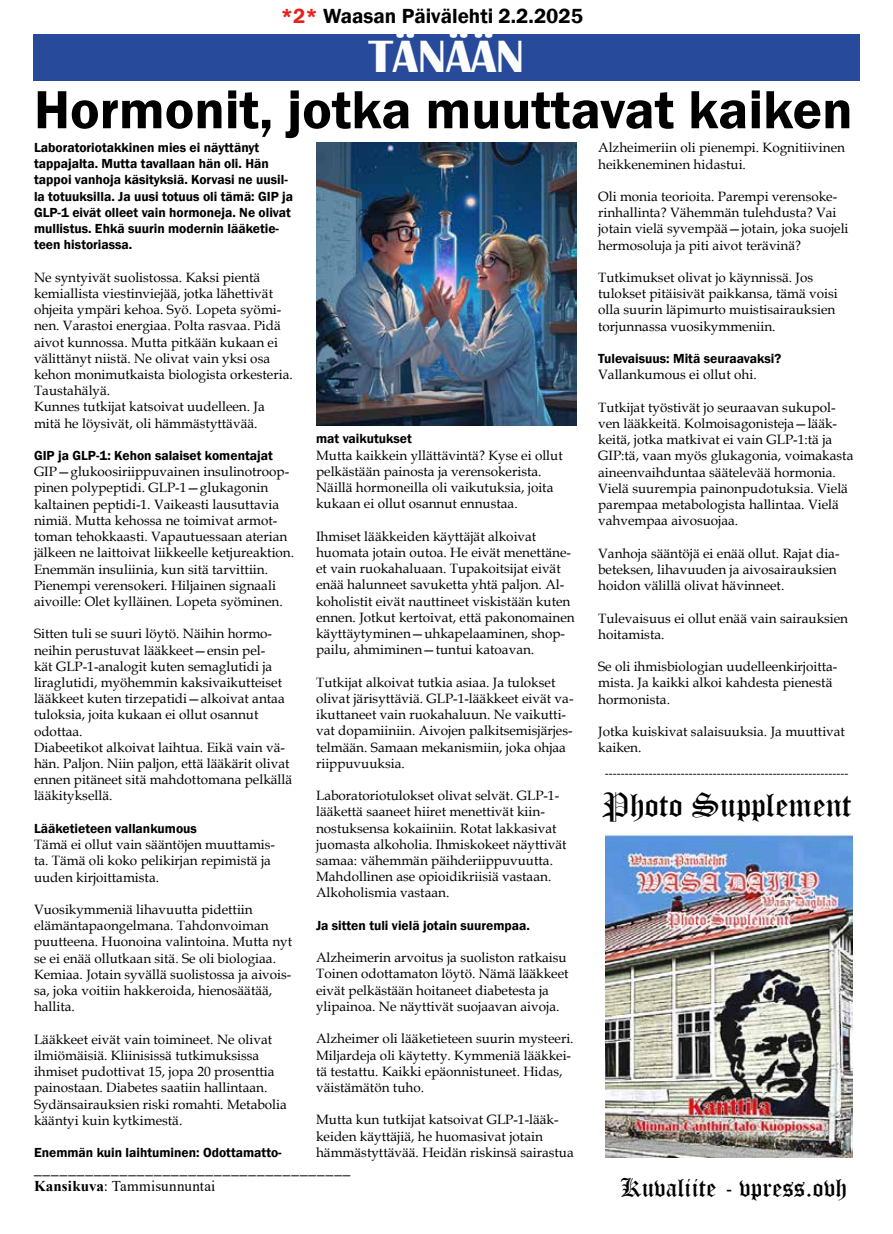
<style>
.page{position:relative;width:893px;height:1234px;background:#fff}
.page>*{position:absolute;margin:0;border:0;box-sizing:border-box;transform-origin:0 0}
.t1{font:600 55.5px "Franklin Gothic";color:#000}
.t2{font:700 46.5px "Britannic";color:#fbfdfc}
.t3{font:33px "Old English Text";color:#000}
.t4{font:25.5px "Old English Text";color:#000}
.t5{font:600 21px "Franklin Gothic";color:#000}
.t6{font:15px "Times New Roman";letter-spacing:.02em;color:#000}
.t7{font:13.5px/16.2px "Book Antiqua";color:#000}
.t8{font:600 13.5px/16.2px "Franklin Gothic";color:#000}
.t9{font:12px "Times New Roman";color:#000}
.s1{color:#e5231d}
.s2{font-weight:700}
</style>
<div class="page">
<div style="left:33px;top:34px;width:826px;height:47px;background:#284a9a"></div>
<img style="left:605px;top:834px;width:247px;height:322px">
<img style="left:316px;top:142px;width:261px;height:283px">
<h3 class="t5" style="left:281px;top:3px;width:304px"><span class="s1">*2*</span> Waasan Päivälehti 2.2.2025</h3>
<h2 class="t2" style="left:369px;top:30px;width:157px">TÄNÄÄN</h2>
<h1 class="t1" style="left:34px;top:75px;width:820px">Hormonit, jotka muuttavat kaiken</h1>
<p class="t8" style="left:34px;top:139px;width:261px">Laboratoriotakkinen mies ei näyttänyt tappajalta. Mutta tavallaan hän oli. Hän tappoi vanhoja käsityksiä. Korvasi ne uusil&shy;la totuuksilla. Ja uusi totuus oli tämä: GIP ja GLP-1 eivät olleet vain hormoneja. Ne olivat mullistus. Ehkä suurin modernin lääketie&shy;teen historiassa.</p>
<p class="t7" style="left:34px;top:268px;width:260px">Ne syntyivät suolistossa. Kaksi pientä kemiallista viestinviejää, jotka lähettivät ohjeita ympäri kehoa. Syö. Lopeta syömi&shy;nen. Varastoi energiaa. Polta rasvaa. Pidä aivot kunnossa. Mutta pitkään kukaan ei välittänyt niistä. Ne olivat vain yksi osa kehon monimutkaista biologista orkesteria.<br>Taustahälyä.<br>Kunnes tutkijat katsoivat uudelleen. Ja mitä he löysivät, oli hämmästyttävää.</p>
<p class="t8" style="left:34px;top:447px;width:240px">GIP ja GLP-1: Kehon salaiset komentajat</p>
<p class="t7" style="left:34px;top:463px;width:262px">GIP—glukoosiriippuvainen insulinotroop&shy;pinen polypeptidi. GLP-1—glukagonin kaltainen peptidi-1. Vaikeasti lausuttavia nimiä. Mutta kehossa ne toimivat armot&shy;toman tehokkaasti. Vapautuessaan aterian jälkeen ne laittoivat liikkeelle ketjureaktion.<br>Enemmän insuliinia, kun sitä tarvittiin.<br>Pienempi verensokeri. Hiljainen signaali aivoille: Olet kylläinen. Lopeta syöminen.</p>
<p class="t7" style="left:34px;top:625px;width:260px">Sitten tuli se suuri löytö. Näihin hormo&shy;neihin perustuvat lääkkeet—ensin pel-<br>kät GLP-1-analogit kuten semaglutidi ja liraglutidi, myöhemmin kaksivaikutteiset lääkkeet kuten tirzepatidi—alkoivat antaa tuloksia, joita kukaan ei ollut osannut odottaa.<br>Diabeetikot alkoivat laihtua. Eikä vain vä&shy;hän. Paljon. Niin paljon, että lääkärit olivat ennen pitäneet sitä mahdottomana pelkällä lääkityksellä.</p>
<p class="t8" style="left:34px;top:820px;width:164px">Lääketieteen vallankumous</p>
<p class="t7" style="left:34px;top:835px;width:243px">Tämä ei ollut vain sääntöjen muuttamis&shy;ta. Tämä oli koko pelikirjan repimistä ja uuden kirjoittamista.</p>
<p class="t7" style="left:34px;top:900px;width:260px">Vuosikymmeniä lihavuutta pidettiin elämäntapaongelmana. Tahdonvoiman puutteena. Huonoina valintoina. Mutta nyt se ei enää ollutkaan sitä. Se oli biologiaa.<br>Kemiaa. Jotain syvällä suolistossa ja aivois&shy;sa, joka voitiin hakkeroida, hienosäätää, hallita.</p>
<p class="t7" style="left:34px;top:1030px;width:254px">Lääkkeet eivät vain toimineet. Ne olivat ilmiömäisiä. Kliinisissä tutkimuksissa ihmiset pudottivat 15, jopa 20 prosenttia painostaan. Diabetes saatiin hallintaan.<br>Sydänsairauksien riski romahti. Metabolia kääntyi kuin kytkimestä.</p>
<p class="t8" style="left:34px;top:1144px;width:249px">Enemmän kuin laihtuminen: Odottamatto-</p>
<p class="t7" style="left:598px;top:139px;width:248px">Alzheimeriin oli pienempi. Kognitiivinen heikkeneminen hidastui.</p>
<p class="t7" style="left:598px;top:188px;width:252px">Oli monia teorioita. Parempi verensoke&shy;rinhallinta? Vähemmän tulehdusta? Vai jotain vielä syvempää—jotain, joka suojeli hermosoluja ja piti aivot terävinä?</p>
<p class="t7" style="left:598px;top:269px;width:241px">Tutkimukset olivat jo käynnissä. Jos tulokset pitäisivät paikkansa, tämä voisi olla suurin läpimurto muistisairauksien torjunnassa vuosikymmeniin.</p>
<p class="t8" style="left:598px;top:350px;width:185px">Tulevaisuus: Mitä seuraavaksi?</p>
<p class="t7" style="left:598px;top:366px;width:160px">Vallankumous ei ollut ohi.</p>
<p class="t7" style="left:598px;top:398px;width:257px">Tutkijat työstivät jo seuraavan sukupol&shy;ven lääkkeitä. Kolmoisagonisteja—lääk&shy;keitä, jotka matkivat ei vain GLP-1:tä ja GIP:tä, vaan myös glukagonia, voimakasta aineenvaihduntaa säätelevää hormonia.<br>Vielä suurempia painonpudotuksia. Vielä parempaa metabologista hallintaa. Vielä vahvempaa aivosuojaa.</p>
<p class="t7" style="left:598px;top:544px;width:243px">Vanhoja sääntöjä ei enää ollut. Rajat dia&shy;beteksen, lihavuuden ja aivosairauksien hoidon välillä olivat hävinneet.</p>
<p class="t7" style="left:598px;top:609px;width:251px">Tulevaisuus ei ollut enää vain sairauksien hoitamista.</p>
<p class="t7" style="left:598px;top:658px;width:241px">Se oli ihmisbiologian uudelleenkirjoitta&shy;mista. Ja kaikki alkoi kahdesta pienestä hormonista.</p>
<p class="t7" style="left:598px;top:722px;width:248px">Jotka kuiskivat salaisuuksia. Ja muuttivat kaiken.</p>
<p class="t8" style="left:316px;top:431px;width:97px">mat vaikutukset</p>
<p class="t7" style="left:316px;top:446px;width:248px">Mutta kaikkein yllättävintä? Kyse ei ollut pelkästään painosta ja verensokerista.<br>Näillä hormoneilla oli vaikutuksia, joita kukaan ei ollut osannut ennustaa.</p>
<p class="t7" style="left:316px;top:527px;width:260px">Ihmiset lääkkeiden käyttäjät alkoivat huomata jotain outoa. He eivät menettäne&shy;et vain ruokahaluaan. Tupakoitsijat eivät enää halunneet savuketta yhtä paljon. Al&shy;koholistit eivät nauttineet viskistään kuten ennen. Jotkut kertoivat, että pakonomainen käyttäytyminen—uhkapelaaminen, shop&shy;pailu, ahmiminen—tuntui katoavan.</p>
<p class="t7" style="left:316px;top:673px;width:259px">Tutkijat alkoivat tutkia asiaa. Ja tulokset olivat järisyttäviä. GLP-1-lääkkeet eivät va&shy;ikuttaneet vain ruokahaluun. Ne vaikutti&shy;vat dopamiiniin. Aivojen palkitsemisjärjes&shy;telmään. Samaan mekanismiin, joka ohjaa riippuvuuksia.</p>
<p class="t7" style="left:316px;top:787px;width:252px">Laboratoriotulokset olivat selvät. GLP-1- lääkettä saaneet hiiret menettivät kiin&shy;nostuksensa kokaiiniin. Rotat lakkasivat juomasta alkoholia. Ihmiskokeet näyttivät samaa: vähemmän päihderiippuvuutta.<br>Mahdollinen ase opioidikriisiä vastaan.<br>Alkoholismia vastaan.</p>
<p class="t8" style="left:316px;top:917px;width:215px">Ja sitten tuli vielä jotain suurempaa.</p>
<p class="t7" style="left:316px;top:949px;width:254px">Alzheimerin arvoitus ja suoliston ratkaisu Toinen odottamaton löytö. Nämä lääkkeet eivät pelkästään hoitaneet diabetesta ja ylipainoa. Ne näyttivät suojaavan aivoja.</p>
<p class="t7" style="left:316px;top:1030px;width:259px">Alzheimer oli lääketieteen suurin mysteeri.<br>Miljardeja oli käytetty. Kymmeniä lääkkei&shy;tä testattu. Kaikki epäonnistuneet. Hidas, väistämätön tuho.</p>
<p class="t7" style="left:316px;top:1111px;width:259px">Mutta kun tutkijat katsoivat GLP-1-lääk&shy;keiden käyttäjiä, he huomasivat jotain hämmästyttävää. Heidän riskinsä sairastua</p>
<p class="t9" style="left:605px;top:764px;width:245px">-------------------------------------------------------------</p>
<h3 class="t3" style="left:602px;top:783px;width:251px">Photo Supplement</h3>
<p class="t6" style="left:34px;top:1174px;width:183px"><span class="s2">Kansikuva</span>: Tammisunnuntai</p>
<h3 class="t4" style="left:620px;top:1170px;width:228px">Kuvaliite - vpress.ovh</h3>
</div>
